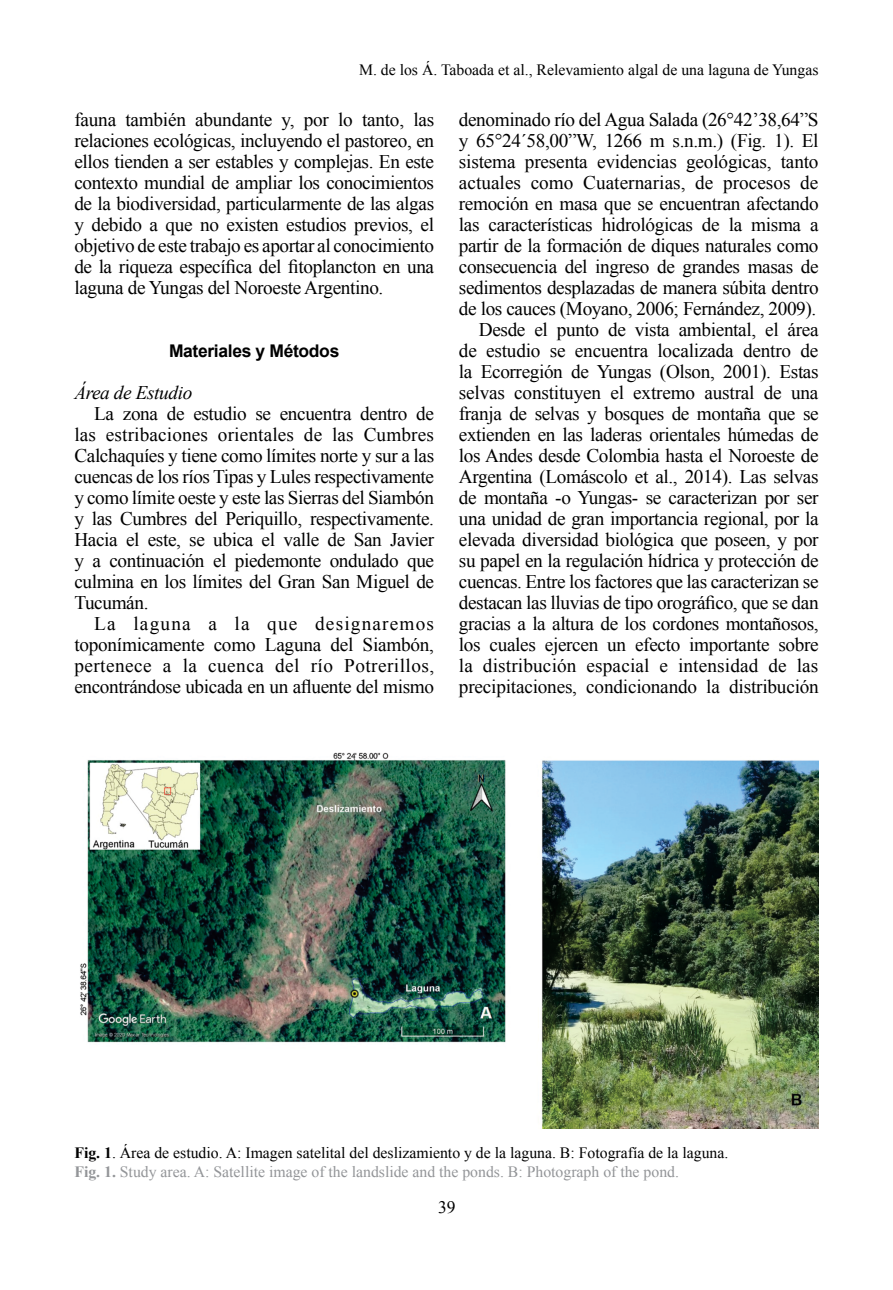
<style>
.page{position:relative;width:893px;height:1290px;background:#fff}
.page>*{position:absolute;margin:0;border:0;box-sizing:border-box;transform-origin:0 0}
.t1{font:19.25px/21px "Times New Roman";letter-spacing:-.02em;color:#000;text-align:justify}
.t2{font:italic 19.25px "Times New Roman";letter-spacing:-.02em;color:#000}
.t3{font:700 17.5px "Arial";letter-spacing:-.02em;color:#000}
.t4{font:17.5px "Times New Roman";color:#000}
.t5{font:15.75px/18.9px "Times New Roman";color:#000}
.s1{font-weight:700}
.s2{font-weight:700;color:#939598}
.s3{color:#939598}
</style>
<div class="page">
<img style="left:80px;top:752px;width:738px;height:377px">
<p class="t5" style="left:359px;top:60px;width:461px">M. de los Á. Taboada et al., Relevamiento algal de una laguna de Yungas</p>
<p class="t1" style="left:74px;top:109px;width:361px">fauna también abundante y, por lo tanto, las relaciones ecológicas, incluyendo el pastoreo, en ellos tienden a ser estables y complejas. En este contexto mundial de ampliar los conocimientos de la biodiversidad, particularmente de las algas y debido a que no existen estudios previos, el objetivo de este trabajo es aportar al conocimiento de la riqueza específica del fitoplancton en una laguna de Yungas del Noroeste Argentino.</p>
<p class="t1" style="left:459px;top:109px;width:361px;text-align:right">denominado río del Agua Salada (26°42’38,64”S y 65°24´58,00”W, 1266 m s.n.m.) (Fig. 1). El sistema presenta evidencias geológicas, tanto actuales como Cuaternarias, de procesos de remoción en masa que se encuentran afectando las características hidrológicas de la misma a partir de la formación de diques naturales como consecuencia del ingreso de grandes masas de sedimentos desplazadas de manera súbita dentro de los cauces (Moyano, 2006; Fernández, 2009).<br>Desde el punto de vista ambiental, el área de estudio se encuentra localizada dentro de la Ecorregión de Yungas (Olson, 2001). Estas selvas constituyen el extremo austral de una franja de selvas y bosques de montaña que se extienden en las laderas orientales húmedas de los Andes desde Colombia hasta el Noroeste de Argentina (Lomáscolo et al., 2014). Las selvas de montaña -o Yungas- se caracterizan por ser una unidad de gran importancia regional, por la elevada diversidad biológica que poseen, y por su papel en la regulación hídrica y protección de cuencas. Entre los factores que las caracterizan se destacan las lluvias de tipo orográfico, que se dan gracias a la altura de los cordones montañosos, los cuales ejercen un efecto importante sobre la distribución espacial e intensidad de las precipitaciones, condicionando la distribución</p>
<p class="t3" style="left:169px;top:339px;width:172px">Materiales y Métodos</p>
<p class="t2" style="left:74px;top:379px;width:119px">Área de Estudio</p>
<p class="t1" style="left:74px;top:403px;width:361px;text-indent:20px">La zona de estudio se encuentra dentro de las estribaciones orientales de las Cumbres Calchaquíes y tiene como límites norte y sur a las cuencas de los ríos Tipas y Lules respectivamente y como límite oeste y este las Sierras del Siambón y las Cumbres del Periquillo, respectivamente.<br>Hacia el este, se ubica el valle de San Javier y a continuación el piedemonte ondulado que culmina en los límites del Gran San Miguel de Tucumán.</p>
<p class="t1" style="left:74px;top:613px;width:361px;text-indent:20px">La laguna a la que designaremos toponímicamente como Laguna del Siambón, pertenece a la cuenca del río Potrerillos, encontrándose ubicada en un afluente del mismo</p>
<p class="t5" style="left:74px;top:1143px;width:655px"><span class="s1">Fig. 1</span>. Área de estudio. A: Imagen satelital del deslizamiento y de la laguna. B: Fotografía de la laguna.<br><span class="s2">Fig. 1.</span> <span class="s3">Study area. A: Satellite image of the landslide and the ponds. B: Photograph of the pond.</span></p>
<p class="t4" style="left:438px;top:1195px;width:19px">39</p>
</div>
